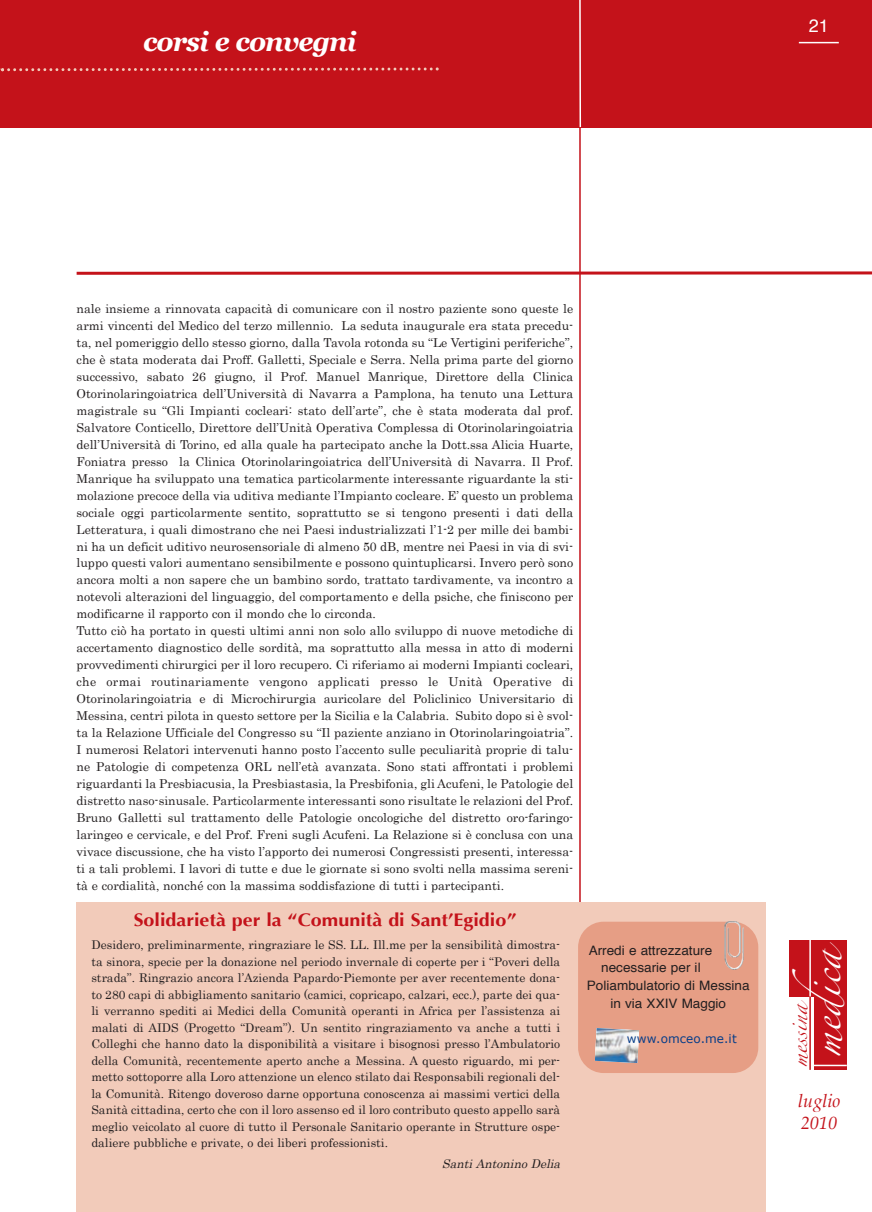
<style>
.page{position:relative;width:872px;height:1212px;background:#fff}
.page>*{position:absolute;margin:0;border:0;box-sizing:border-box;transform-origin:0 0}
.t1{font:28.35px "Zapfino";color:#fff}
.t2{font:italic 700 27px "Georgia";letter-spacing:-.035em;color:#fff}
.t3{font:700 18.15px "Optima";color:#c4121a;scale:1.09 1}
.t4{font:italic 18px/21.9px "Palatino";color:#c4121a}
.t5{font:18px "Helvetica";color:#fff}
.t6{font:15.15px "Zapfino";color:#c4121a}
.t7{font:13.05px "Helvetica";color:#231f20;scale:1.04 1}
.t8{font:12.3px/17px "Century";color:#231f20}
.t9{font:12px/16.5px "Century";color:#231f20;text-align:justify}
.t10{font:italic 12px "Century";color:#231f20}
.t11{font:12px "Verdana";letter-spacing:.005em;color:#083e89}
</style>
<div class="page">
<hr style="left:0;top:0;width:1px;height:128px;background:#c4121a">
<div style="left:789px;top:940px;width:58px;height:129px;background:#c4121a"></div>
<div style="left:789px;top:997px;width:24px;height:74px;background:#fff"></div>
<hr style="left:809px;top:997px;width:2px;height:73px;background:#c4121a">
<hr style="left:809px;top:940px;width:2px;height:56px;background:#fff">
<hr style="left:813px;top:1065px;width:33px;height:1px;background:#fff">
<div style="left:1px;top:0;width:871px;height:128px;background:#c4121a"></div>
<hr style="left:799px;top:42px;width:39px;height:1px;background:#fff">
<hr style="left:579px;top:3px;width:2px;height:1209px;background:#c4121a">
<svg style="left:77px;top:271px;width:795px;height:4px;background:#d24c52"></svg>
<hr style="left:579px;top:0;width:2px;height:127px;background:#fff">
<svg style="left:0;top:67px;width:439px;height:5px"></svg>
<div style="left:77px;top:902px;width:688px;height:310px;background:#f2cbba"></div>
<div style="left:578px;top:922px;width:180px;height:151px;background:#e69e85;border-radius:26px"></div>
<img style="left:595px;top:1028px;width:44px;height:35px">
<img style="left:724px;top:921px;width:20px;height:49px">
<h2 class="t2" style="left:143px;top:27px;width:215px">corsi e convegni</h2>
<h3 class="t5" style="left:809px;top:18px;width:22px">21</h3>
<p class="t8" style="left:76px;top:300px;width:498px">nale insieme a rinnovata capacità di comunicare con il nostro paziente sono queste le armi vincenti del Medico del terzo millennio. La seduta inaugurale era stata precedu&shy;ta, nel pomeriggio dello stesso giorno, dalla Tavola rotonda su “Le Vertigini periferiche”, che è stata moderata dai Proff. Galletti, Speciale e Serra. Nella prima parte del giorno successivo, sabato 26 giugno, il Prof. Manuel Manrique, Direttore della Clinica Otorinolaringoiatrica dell’Università di Navarra a Pamplona, ha tenuto una Lettura magistrale su “Gli Impianti cocleari: stato dell’arte”, che è stata moderata dal prof.<br>Salvatore Conticello, Direttore dell’Unità Operativa Complessa di Otorinolaringoiatria dell’Università di Torino, ed alla quale ha partecipato anche la Dott.ssa Alicia Huarte, Foniatra presso la Clinica Otorinolaringoiatrica dell’Università di Navarra. Il Prof.<br>Manrique ha sviluppato una tematica particolarmente interessante riguardante la sti&shy;molazione precoce della via uditiva mediante l’Impianto cocleare. E’ questo un problema sociale oggi particolarmente sentito, soprattutto se si tengono presenti i dati della Letteratura, i quali dimostrano che nei Paesi industrializzati l’1-2 per mille dei bambi&shy;ni ha un deficit uditivo neurosensoriale di almeno 50 dB, mentre nei Paesi in via di svi&shy;luppo questi valori aumentano sensibilmente e possono quintuplicarsi. Invero però sono ancora molti a non sapere che un bambino sordo, trattato tardivamente, va incontro a notevoli alterazioni del linguaggio, del comportamento e della psiche, che finiscono per modificarne il rapporto con il mondo che lo circonda.<br>Tutto ciò ha portato in questi ultimi anni non solo allo sviluppo di nuove metodiche di accertamento diagnostico delle sordità, ma soprattutto alla messa in atto di moderni provvedimenti chirurgici per il loro recupero. Ci riferiamo ai moderni Impianti cocleari, che ormai routinariamente vengono applicati presso le Unità Operative di Otorinolaringoiatria e di Microchirurgia auricolare del Policlinico Universitario di Messina, centri pilota in questo settore per la Sicilia e la Calabria. Subito dopo si è svol&shy;ta la Relazione Ufficiale del Congresso su “Il paziente anziano in Otorinolaringoiatria”.<br>I numerosi Relatori intervenuti hanno posto l’accento sulle peculiarità proprie di talu&shy;ne Patologie di competenza ORL nell’età avanzata. Sono stati affrontati i problemi riguardanti la Presbiacusia, la Presbiastasia, la Presbifonia, gli Acufeni, le Patologie del distretto naso-sinusale. Particolarmente interessanti sono risultate le relazioni del Prof.<br>Bruno Galletti sul trattamento delle Patologie oncologiche del distretto oro-faringo&shy;laringeo e cervicale, e del Prof. Freni sugli Acufeni. La Relazione si è conclusa con una vivace discussione, che ha visto l’apporto dei numerosi Congressisti presenti, interessa&shy;ti a tali problemi. I lavori di tutte e due le giornate si sono svolti nella massima sereni&shy;tà e cordialità, nonché con la massima soddisfazione di tutti i partecipanti.</p>
<h3 class="t3" style="left:134px;top:909px;width:352px">Solidarietà per la “Comunità di Sant’Egidio”</h3>
<p class="t9" style="left:91px;top:936px;width:470px">Desidero, preliminarmente, ringraziare le SS. LL. Ill.me per la sensibilità dimostra&shy;ta sinora, specie per la donazione nel periodo invernale di coperte per i “Poveri della strada”. Ringrazio ancora l’Azienda Papardo-Piemonte per aver recentemente dona&shy;to 280 capi di abbigliamento sanitario (camici, copricapo, calzari, ecc.), parte dei qua&shy;li verranno spediti ai Medici della Comunità operanti in Africa per l’assistenza ai malati di AIDS (Progetto “Dream”). Un sentito ringraziamento va anche a tutti i Colleghi che hanno dato la disponibilità a visitare i bisognosi presso l’Ambulatorio della Comunità, recentemente aperto anche a Messina. A questo riguardo, mi per&shy;metto sottoporre alla Loro attenzione un elenco stilato dai Responsabili regionali del&shy;la Comunità. Ritengo doveroso darne opportuna conoscenza ai massimi vertici della Sanità cittadina, certo che con il loro assenso ed il loro contributo questo appello sarà meglio veicolato al cuore di tutto il Personale Sanitario operante in Strutture ospe&shy;daliere pubbliche e private, o dei liberi professionisti.</p>
<p class="t10" style="left:442px;top:1156px;width:123px">Santi Antonino Delia</p>
<p class="t7" style="left:588px;top:944px;width:120px">Arredi e attrezzature</p>
<p class="t7" style="left:601px;top:962px;width:97px">necessarie per il</p>
<p class="t7" style="left:587px;top:980px;width:158px">Poliambulatorio di Messina</p>
<p class="t7" style="left:610px;top:998px;width:113px">in via XXIV Maggio</p>
<p class="t11" style="left:627px;top:1031px;width:111px">www.omceo.me.it</p>
<h1 class="t1" style="left:813px;top:1057px;width:116px;rotate:-90deg">medica</h1>
<p class="t6" style="left:792px;top:1067px;width:68px;rotate:-90deg">messina</p>
<h3 class="t4" style="left:798px;top:1091px;width:44px">luglio<br>2010</h3>
</div>
